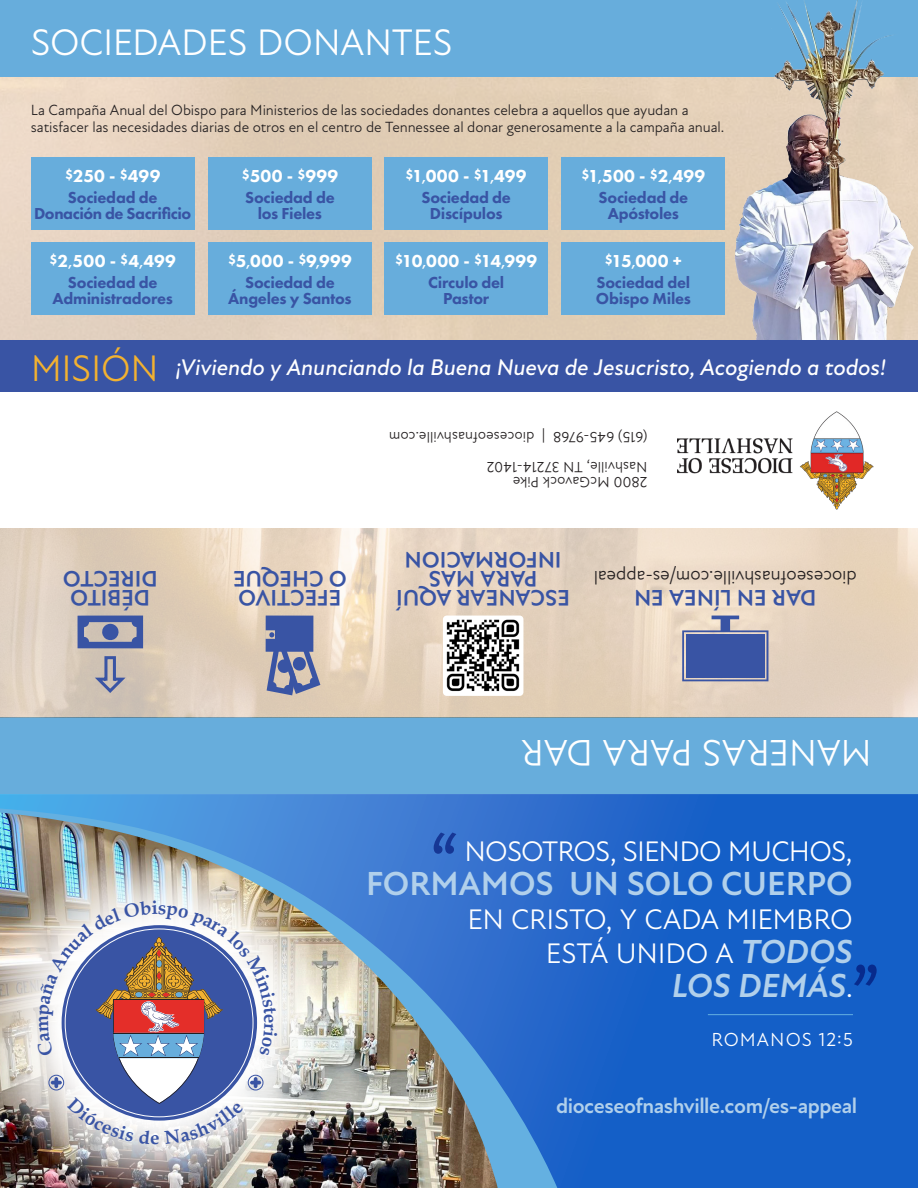
<style>
.page{position:relative;width:918px;height:1188px;background:#fff}
.page>*{position:absolute;margin:0;border:0;box-sizing:border-box;transform-origin:0 0}
.t1{font:37.5px "New Atten";letter-spacing:-.01em;color:#fff}
.t2{font:37.5px "New Atten";letter-spacing:-.005em;color:#f3b230}
.t3{font:700 33.9px "New Atten";color:#b1d0eb}
.t4{font:italic 700 33.9px "New Atten";letter-spacing:-.005em;color:#b1d0eb}
.t5{font:28.8px/33.9px "New Atten";letter-spacing:-.025em;color:#fff;text-align:right}
.t6{font:italic 500 22.95px "New Atten";letter-spacing:-.005em;color:#fff}
.t7{font:700 22.8px/19px "New Atten";color:#3954a4;text-align:center}
.t8{font:700 21.75px "New Atten";letter-spacing:-.02em;color:#b1d0eb}
.t9{font:19.2px "New Atten";letter-spacing:.055em;color:#fff}
.t10{font:19.05px "New Atten";letter-spacing:-.005em;color:#231f20}
.t11{font:800 18px "Futura PT";letter-spacing:.01em;color:#fff}
.t12{font:800 16.5px/16.5px "Futura PT";letter-spacing:-.015em;color:#3954a4;text-align:center}
.t13{font:15px/15px "New Atten";letter-spacing:-.005em;color:#231f20}
.s1{font-size:13.5px}
.s2{font-weight:700;font-style:italic;font-size:33.9px;color:#b1d0eb}
.s3{font-weight:400;font-style:normal;font-size:28.8px;color:#fff}
</style>
<div class="page">
<img style="left:0;top:77px;width:726px;height:264px">
<div style="left:0;top:0;width:918px;height:77px;background:#67addc"></div>
<div style="left:0;top:717px;width:918px;height:77px;background:#67addc"></div>
<img style="left:677px;top:412px;width:197px;height:97px">
<div style="left:31px;top:157px;width:164px;height:73px;background:#67addc"></div>
<div style="left:208px;top:157px;width:164px;height:73px;background:#67addc"></div>
<div style="left:384px;top:157px;width:164px;height:73px;background:#67addc"></div>
<div style="left:561px;top:157px;width:164px;height:73px;background:#67addc"></div>
<div style="left:31px;top:242px;width:164px;height:73px;background:#67addc"></div>
<div style="left:208px;top:242px;width:164px;height:73px;background:#67addc"></div>
<div style="left:384px;top:242px;width:164px;height:73px;background:#67addc"></div>
<div style="left:561px;top:242px;width:164px;height:73px;background:#67addc"></div>
<img style="left:726px;top:0;width:192px;height:341px">
<img style="left:0;top:794px;width:918px;height:394px">
<svg style="left:434px;top:833px;width:22px;height:21px"></svg>
<hr style="left:708px;top:1014px;width:145px;height:1px;background:#64b0e1">
<svg style="left:854px;top:965px;width:23px;height:21px"></svg>
<img style="left:0;top:529px;width:918px;height:188px">
<svg style="left:682px;top:616px;width:86px;height:65px;background:#b7b2bc"></svg>
<div style="left:686px;top:634px;width:79px;height:44px;background:#3954a4"></div>
<svg style="left:266px;top:616px;width:54px;height:79px;background:#727da9"></svg>
<svg style="left:78px;top:616px;width:65px;height:32px;background:#6f7ba9"></svg>
<svg style="left:91px;top:655px;width:38px;height:40px;background:#b0abb0"></svg>
<img style="left:443px;top:616px;width:80px;height:80px">
<div style="left:0;top:341px;width:918px;height:51px;background:#3954a4"></div>
<svg style="left:37px;top:901px;width:240px;height:244px"></svg>
<p class="t1" style="left:31px;top:20px;width:423px">SOCIEDADES DONANTES</p>
<p class="t13" style="left:31px;top:102px;width:695px;line-height:16.5px">La Campaña Anual del Obispo para Ministerios de las sociedades donantes celebra a aquellos que ayudan a satisfacer las necesidades diarias de otros en el centro de Tennessee al donar generosamente a la campaña anual.</p>
<p class="t11" style="left:65px;top:165px;width:97px"><sup>$</sup>250 - <sup>$</sup>499</p>
<p class="t12" style="left:34px;top:189px;width:159px">Sociedad de<br>Donación de Sacrificio</p>
<p class="t11" style="left:50px;top:249px;width:128px"><sup>$</sup>2<span class="s1">,</span>500 - <sup>$</sup>4<span class="s1">,</span>499</p>
<p class="t12" style="left:53px;top:274px;width:122px">Sociedad de<br>Administradores</p>
<p class="t11" style="left:242px;top:165px;width:98px"><sup>$</sup>500 - <sup>$</sup>999</p>
<p class="t12" style="left:245px;top:189px;width:91px">Sociedad de los Fieles</p>
<p class="t11" style="left:228px;top:249px;width:125px"><sup>$</sup>5<span class="s1">,</span>000 - <sup>$</sup>9<span class="s1">,</span>999</p>
<p class="t12" style="left:228px;top:274px;width:125px">Sociedad de<br>Ángeles y Santos</p>
<p class="t11" style="left:406px;top:165px;width:123px"><sup>$</sup>1<span class="s1">,</span>000 - <sup>$</sup>1<span class="s1">,</span>499</p>
<p class="t12" style="left:421px;top:189px;width:91px">Sociedad de<br>Discípulos</p>
<p class="t11" style="left:395px;top:249px;width:144px"><sup>$</sup>10<span class="s1">,</span>000 - <sup>$</sup>14<span class="s1">,</span>999</p>
<p class="t12" style="left:428px;top:274px;width:78px">Circulo del<br>Pastor</p>
<p class="t11" style="left:582px;top:165px;width:125px"><sup>$</sup>1<span class="s1">,</span>500 - <sup>$</sup>2<span class="s1">,</span>499</p>
<p class="t12" style="left:599px;top:189px;width:91px">Sociedad de<br>Apóstoles</p>
<p class="t11" style="left:605px;top:249px;width:78px"><sup>$</sup>15<span class="s1">,</span>000 +</p>
<p class="t12" style="left:596px;top:274px;width:97px;text-align:left">Sociedad del<br>Obispo Miles</p>
<p class="t2" style="left:31px;top:346px;width:129px">MISIÓN</p>
<p class="t6" style="left:176px;top:354px;width:711px">¡Viviendo y Anunciando la Buena Nueva de Jesucristo, Acogiendo a todos!</p>
<p class="t13" style="left:648px;top:445px;width:260px;rotate:-180deg">(615) 645-9768 | dioceseofnashville.com</p>
<p class="t7" style="left:158px;top:606px;width:96px;rotate:-180deg">DÉBITO<br>DIRECTO</p>
<p class="t7" style="left:347px;top:606px;width:115px;text-align:left;rotate:-180deg">EFECTIVO<br>O CHEQUE</p>
<p class="t13" style="left:648px;top:490px;width:162px;rotate:-180deg">2800 McGavock Pike<br>Nashville, TN 37214-1402</p>
<p class="t7" style="left:570px;top:606px;width:175px;rotate:-180deg">ESCANEAR AQUÍ<br>PARA MAS<br>INFORMACION</p>
<p class="t10" style="left:857px;top:588px;width:265px;rotate:-180deg">dioceseofnashville.com/es-appeal</p>
<p class="t7" style="left:817px;top:606px;width:184px;rotate:-180deg">DAR EN LÍNEA EN</p>
<p class="t1" style="left:872px;top:775px;width:351px;rotate:-180deg">MANERAS PARA DAR</p>
<p class="t5" style="left:464px;top:835px;width:390px">NOSOTROS, SIENDO MUCHOS,</p>
<p class="t3" style="left:366px;top:864px;width:488px">FORMAMOS UN SOLO CUERPO</p>
<p class="t5" style="left:467px;top:903px;width:387px">EN CRISTO, Y CADA MIEMBRO<br>ESTÁ UNIDO A <span class="s2">TODOS</span></p>
<p class="t4" style="left:672px;top:965px;width:183px">LOS DEMÁS<span class="s3">.</span></p>
<p class="t9" style="left:711px;top:1029px;width:143px">ROMANOS 12:5</p>
<p class="t8" style="left:556px;top:1093px;width:303px">dioceseofnashville.com/es-appeal</p>
</div>
